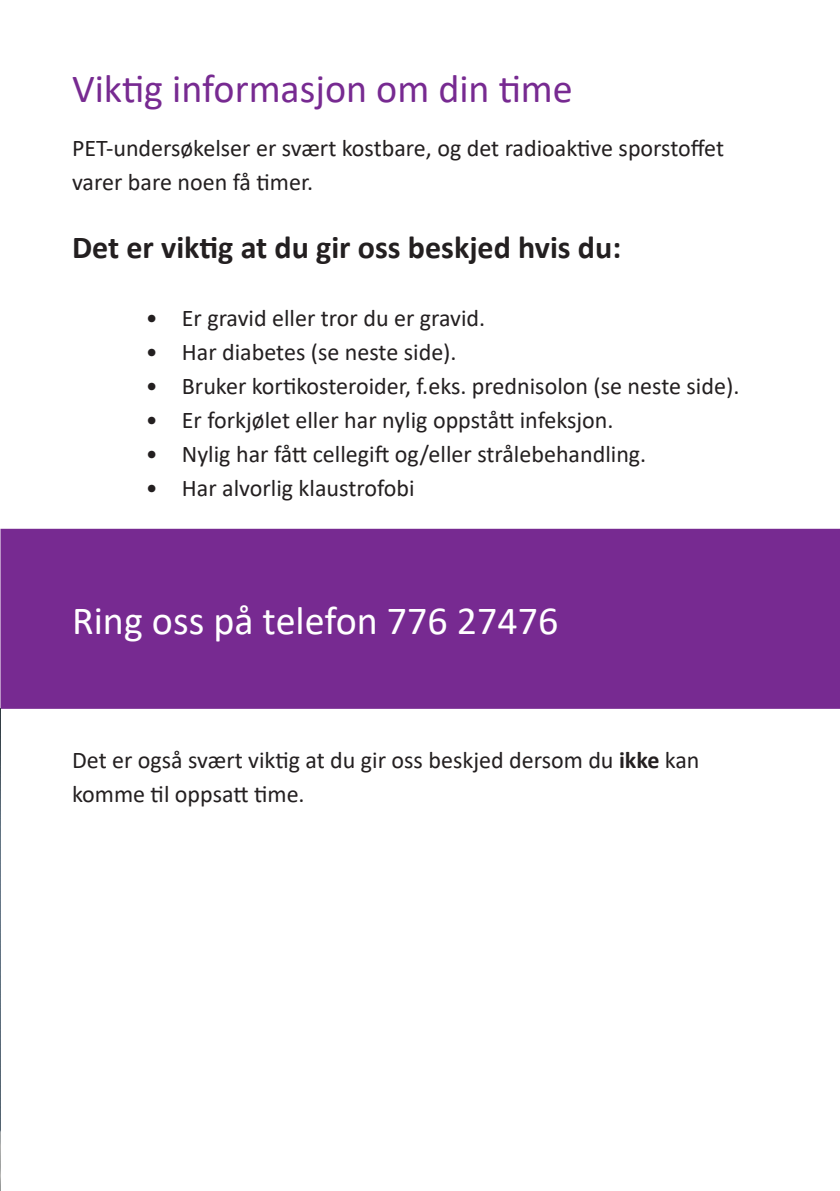
<style>
.page{position:relative;width:840px;height:1191px;background:#fff}
.page>*{position:absolute;margin:0;border:0;box-sizing:border-box;transform-origin:0 0}
.t1{font:40px "Calibri";color:#772a91}
.t2{font:40px "Calibri";color:#fff}
.t3{font:700 32px "Calibri";color:#231f20}
.t4{font:24px/34px "Calibri";color:#231f20}
.s1{font-weight:700}
</style>
<div class="page">
<div style="left:0;top:529px;width:839px;height:180px;background:#772a91"></div>
<img style="left:0;top:709px;width:1px;height:482px">
<p class="t1" style="left:72px;top:61px;width:502px">Viktig informasjon om din time</p>
<p class="t4" style="left:72px;top:130px;width:653px">PET-undersøkelser er svært kostbare, og det radioaktive sporstoffet varer bare noen få timer.</p>
<p class="t3" style="left:72px;top:224px;width:550px">Det er viktig at du gir oss beskjed hvis du:</p>
<p class="t4" style="left:146px;top:300px;width:340px">• Er gravid eller tror du er gravid.</p>
<p class="t4" style="left:146px;top:334px;width:312px">• Har diabetes (se neste side).</p>
<p class="t4" style="left:146px;top:368px;width:594px">• Bruker kortikosteroider, f.eks. prednisolon (se neste side).</p>
<p class="t4" style="left:146px;top:402px;width:469px">• Er forkjølet eller har nylig oppstått infeksjon.</p>
<p class="t4" style="left:146px;top:436px;width:501px">• Nylig har fått cellegift og/eller strålebehandling.</p>
<p class="t4" style="left:146px;top:470px;width:270px">• Har alvorlig klaustrofobi</p>
<p class="t2" style="left:72px;top:593px;width:487px">Ring oss på telefon 776 27476</p>
<p class="t4" style="left:72px;top:742px;width:628px">Det er også svært viktig at du gir oss beskjed dersom du <span class="s1">ikke</span> kan</p>
<p class="t4" style="left:72px;top:776px;width:234px">komme til oppsatt time.</p>
</div>
